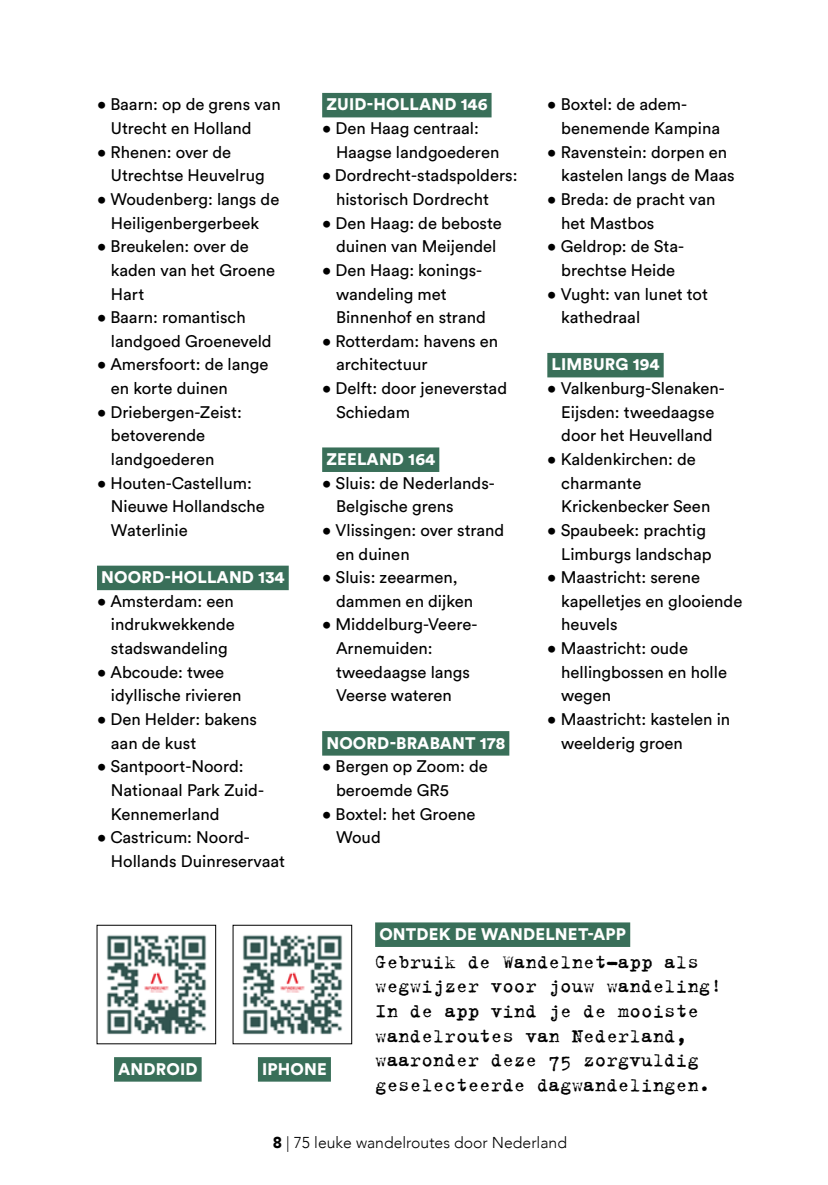
<style>
.page{position:relative;width:828px;height:1185px;background:#fff}
.page>*{position:absolute;margin:0;border:0;box-sizing:border-box;transform-origin:0 0}
.t1{font:800 21px/24.5px "Trixie OT";color:#000}
.t2{font:16.62px/23.6px "Circular Std";color:#000}
.t3{font:900 16.62px "Circular Std";letter-spacing:.01em;color:#fff}
.t4{font:300 15.75px "Avenir";color:#000}
.s1{font-weight:900}
</style>
<div class="page">
<div style="left:97px;top:565px;width:191px;height:25px;background:#396f59"></div>
<div style="left:322px;top:93px;width:169px;height:24px;background:#396f59"></div>
<div style="left:322px;top:447px;width:117px;height:25px;background:#396f59"></div>
<div style="left:322px;top:731px;width:187px;height:24px;background:#396f59"></div>
<div style="left:547px;top:353px;width:116px;height:24px;background:#396f59"></div>
<div style="left:375px;top:922px;width:254px;height:24px;background:#396f59"></div>
<img style="left:107px;top:935px;width:99px;height:100px">
<div style="left:114px;top:1057px;width:87px;height:24px;background:#396f59"></div>
<img style="left:243px;top:935px;width:99px;height:100px">
<div style="left:258px;top:1057px;width:73px;height:24px;background:#396f59"></div>
<p class="t2" style="left:111px;top:93px;width:171px;text-indent:-14px">• Baarn: op de grens van<br>Utrecht en Holland</p>
<p class="t2" style="left:111px;top:140px;width:155px;text-indent:-14px">• Rhenen: over de<br>Utrechtse Heuvelrug</p>
<p class="t2" style="left:97px;top:187px;width:184px;text-align:center">• Woudenberg: langs de<br>Heiligenbergerbeek</p>
<p class="t2" style="left:111px;top:234px;width:165px;text-indent:-14px">• Breukelen: over de kaden van het Groene<br>Hart</p>
<p class="t2" style="left:111px;top:305px;width:162px;text-indent:-14px">• Baarn: romantisch landgoed Groeneveld</p>
<p class="t2" style="left:111px;top:352px;width:159px;text-indent:-14px">• Amersfoort: de lange en korte duinen</p>
<p class="t2" style="left:111px;top:400px;width:132px;text-indent:-14px">• Driebergen-Zeist: betoverende landgoederen</p>
<p class="t2" style="left:111px;top:471px;width:155px;text-indent:-14px">• Houten-Castellum:<br>Nieuwe Hollandsche<br>Waterlinie</p>
<p class="t3" style="left:101px;top:566px;width:185px">NOORD-HOLLAND 134</p>
<p class="t2" style="left:111px;top:589px;width:125px;text-align:justify;text-indent:-14px">• Amsterdam: een indrukwekkende stadswandeling</p>
<p class="t2" style="left:111px;top:660px;width:132px;text-indent:-14px">• Abcoude: twee idyllische rivieren</p>
<p class="t2" style="left:111px;top:707px;width:148px;text-indent:-14px">• Den Helder: bakens aan de kust</p>
<p class="t2" style="left:111px;top:754px;width:154px;text-indent:-14px">• Santpoort-Noord:<br>Nationaal Park Zuid-<br>Kennemerland</p>
<p class="t2" style="left:111px;top:825px;width:176px;text-indent:-14px">• Castricum: Noord-<br>Hollands Duinreservaat</p>
<p class="t3" style="left:326px;top:93px;width:162px">ZUID-HOLLAND 146</p>
<p class="t2" style="left:336px;top:116px;width:165px;text-indent:-14px">• Den Haag centraal:<br>Haagse landgoederen</p>
<p class="t2" style="left:336px;top:163px;width:183px;text-indent:-14px">• Dordrecht-stadspolders: historisch Dordrecht</p>
<p class="t2" style="left:322px;top:211px;width:181px;text-align:center">• Den Haag: de beboste duinen van Meijendel</p>
<p class="t2" style="left:336px;top:258px;width:151px;text-indent:-14px">• Den Haag: konings&shy;wandeling met<br>Binnenhof en strand</p>
<p class="t2" style="left:336px;top:329px;width:163px;text-indent:-14px">• Rotterdam: havens en architectuur</p>
<p class="t2" style="left:336px;top:376px;width:172px;text-indent:-14px">• Delft: door jeneverstad<br>Schiedam</p>
<p class="t3" style="left:326px;top:448px;width:110px">ZEELAND 164</p>
<p class="t2" style="left:336px;top:471px;width:160px;text-indent:-14px">• Sluis: de Nederlands-<br>Belgische grens</p>
<p class="t2" style="left:336px;top:518px;width:170px;text-indent:-14px">• Vlissingen: over strand en duinen</p>
<p class="t2" style="left:336px;top:565px;width:138px;text-indent:-14px">• Sluis: zeearmen, dammen en dijken</p>
<p class="t2" style="left:336px;top:612px;width:143px;text-indent:-14px">• Middelburg-Veere-<br>Arnemuiden: tweedaagse langs<br>Veerse wateren</p>
<p class="t3" style="left:326px;top:731px;width:180px">NOORD-BRABANT 178</p>
<p class="t2" style="left:336px;top:754px;width:153px;text-indent:-14px">• Bergen op Zoom: de beroemde GR5</p>
<p class="t2" style="left:336px;top:801px;width:141px;text-indent:-14px">• Boxtel: het Groene<br>Woud</p>
<p class="t2" style="left:561px;top:93px;width:160px;text-indent:-14px">• Boxtel: de adem&shy;benemende Kampina</p>
<p class="t2" style="left:561px;top:140px;width:175px;text-indent:-14px">• Ravenstein: dorpen en kastelen langs de Maas</p>
<p class="t2" style="left:561px;top:187px;width:155px;text-indent:-14px">• Breda: de pracht van het Mastbos</p>
<p class="t2" style="left:547px;top:234px;width:138px;text-align:center">• Geldrop: de Sta&shy;brechtse Heide</p>
<p class="t2" style="left:561px;top:282px;width:148px;text-indent:-14px">• Vught: van lunet tot kathedraal</p>
<p class="t3" style="left:551px;top:353px;width:109px">LIMBURG 194</p>
<p class="t2" style="left:547px;top:376px;width:179px;text-align:center">• Valkenburg-Slenaken-<br>Eijsden: tweedaagse door het Heuvelland</p>
<p class="t2" style="left:561px;top:447px;width:150px;text-indent:-14px">• Kaldenkirchen: de charmante<br>Krickenbecker Seen</p>
<p class="t2" style="left:561px;top:518px;width:152px;text-indent:-14px">• Spaubeek: prachtig<br>Limburgs landschap</p>
<p class="t2" style="left:561px;top:565px;width:183px;text-indent:-14px">• Maastricht: serene kapelletjes en glooiende heuvels</p>
<p class="t2" style="left:561px;top:636px;width:167px;text-indent:-14px">• Maastricht: oude hellingbossen en holle wegen</p>
<p class="t2" style="left:561px;top:707px;width:170px;text-indent:-14px">• Maastricht: kastelen in weelderig groen</p>
<p class="t3" style="left:118px;top:1057px;width:81px">ANDROID</p>
<p class="t3" style="left:262px;top:1057px;width:66px">IPHONE</p>
<p class="t3" style="left:379px;top:923px;width:248px">ONTDEK DE WANDELNET-APP</p>
<p class="t1" style="left:375px;top:949px;width:348px">Gebruik de Wandelnet-app als wegwijzer voor jouw wandeling!<br>In de app vind je de mooiste wandelroutes van Nederland, waaronder deze 75 zorgvuldig geselecteerde dagwandelingen.</p>
<p class="t4" style="left:272px;top:1132px;width:295px"><span class="s1">8</span> | 75 leuke wandelroutes door Nederland</p>
</div>
